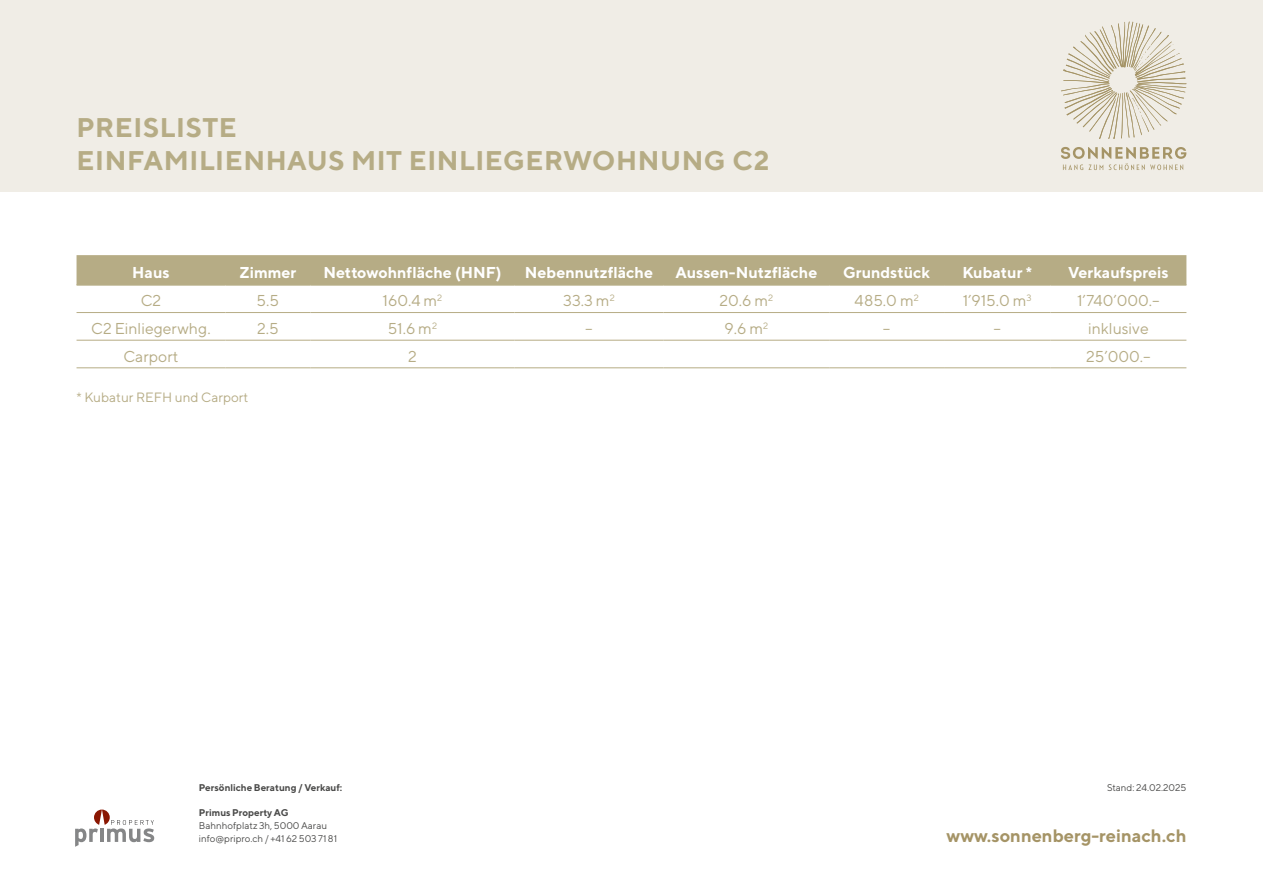
<style>
.page{position:relative;width:1263px;height:893px;background:#fff}
.page>*{position:absolute;margin:0;border:0;box-sizing:border-box;transform-origin:0 0}
.t1{font:700 27px/33px "TT Norms";letter-spacing:.02em;color:#b6ac85}
.t2{font:700 18px "TT Norms";color:#a59466}
.t3{font:15.75px "TT Norms";color:#b6ac85}
.t4{font:700 15.75px "TT Norms";color:#fff}
.t5{font:13.5px "TT Norms";color:#b6ac85}
.t6{font:9.75px/12.8px "TT Norms";color:#4a4a49}
.t7{font:700 9.75px "TT Norms";color:#4a4a49}
</style>
<div class="page">
<div style="left:0;top:0;width:1263px;height:191px;background:#f0ede6"></div>
<svg style="left:1061px;top:147px;width:125px;height:23px"></svg>
<svg style="left:1061px;top:21px;width:125px;height:118px"></svg>
<svg style="left:75px;top:809px;width:79px;height:38px"></svg>
<div style="left:77px;top:255px;width:1109px;height:29px;background:#b6ac85"></div>
<hr style="left:77px;top:284px;width:148px;height:2px;background:#b6ac85">
<hr style="left:225px;top:284px;width:85px;height:2px;background:#b6ac85">
<hr style="left:310px;top:284px;width:204px;height:2px;background:#b6ac85">
<hr style="left:514px;top:284px;width:149px;height:2px;background:#b6ac85">
<hr style="left:663px;top:284px;width:166px;height:2px;background:#b6ac85">
<hr style="left:829px;top:284px;width:115px;height:2px;background:#b6ac85">
<hr style="left:944px;top:284px;width:106px;height:2px;background:#b6ac85">
<hr style="left:1050px;top:284px;width:136px;height:2px;background:#b6ac85">
<hr style="left:77px;top:312px;width:148px;height:1px;background:#b6ac85">
<hr style="left:225px;top:312px;width:85px;height:1px;background:#b6ac85">
<hr style="left:310px;top:312px;width:204px;height:1px;background:#b6ac85">
<hr style="left:514px;top:312px;width:149px;height:1px;background:#b6ac85">
<hr style="left:663px;top:312px;width:166px;height:1px;background:#b6ac85">
<hr style="left:829px;top:312px;width:115px;height:1px;background:#b6ac85">
<hr style="left:944px;top:312px;width:106px;height:1px;background:#b6ac85">
<hr style="left:1050px;top:312px;width:136px;height:1px;background:#b6ac85">
<hr style="left:77px;top:340px;width:148px;height:1px;background:#b6ac85">
<hr style="left:225px;top:340px;width:85px;height:1px;background:#b6ac85">
<hr style="left:310px;top:340px;width:204px;height:1px;background:#b6ac85">
<hr style="left:514px;top:340px;width:149px;height:1px;background:#b6ac85">
<hr style="left:663px;top:340px;width:166px;height:1px;background:#b6ac85">
<hr style="left:829px;top:340px;width:115px;height:1px;background:#b6ac85">
<hr style="left:944px;top:340px;width:106px;height:1px;background:#b6ac85">
<hr style="left:1050px;top:340px;width:136px;height:1px;background:#b6ac85">
<hr style="left:77px;top:367px;width:148px;height:1px;background:#b6ac85">
<hr style="left:225px;top:367px;width:85px;height:1px;background:#b6ac85">
<hr style="left:310px;top:367px;width:204px;height:1px;background:#b6ac85">
<hr style="left:514px;top:367px;width:149px;height:1px;background:#b6ac85">
<hr style="left:663px;top:367px;width:166px;height:1px;background:#b6ac85">
<hr style="left:829px;top:367px;width:115px;height:1px;background:#b6ac85">
<hr style="left:944px;top:367px;width:106px;height:1px;background:#b6ac85">
<hr style="left:1050px;top:367px;width:136px;height:1px;background:#b6ac85">
<h1 class="t1" style="left:77px;top:110px;width:694px">PREISLISTE<br>EINFAMILIENHAUS MIT EINLIEGERWOHNUNG C2</h1>
<p class="t4" style="left:132px;top:262px;width:39px">Haus</p>
<p class="t4" style="left:239px;top:262px;width:58px">Zimmer</p>
<p class="t4" style="left:323px;top:262px;width:180px">Nettowohnfläche (HNF)</p>
<p class="t4" style="left:525px;top:262px;width:130px">Nebennutzfläche</p>
<p class="t4" style="left:675px;top:262px;width:143px">Aussen-Nutzfläche</p>
<p class="t4" style="left:843px;top:262px;width:89px">Grundstück</p>
<p class="t4" style="left:962px;top:262px;width:71px">Kubatur *</p>
<p class="t4" style="left:1068px;top:262px;width:102px">Verkaufspreis</p>
<p class="t3" style="left:141px;top:291px;width:22px">C2</p>
<p class="t3" style="left:257px;top:291px;width:24px">5.5</p>
<p class="t3" style="left:383px;top:291px;width:61px">160.4 m<sup>2</sup></p>
<p class="t3" style="left:563px;top:291px;width:53px">33.3 m<sup>2</sup></p>
<p class="t3" style="left:719px;top:291px;width:55px">20.6 m<sup>2</sup></p>
<p class="t3" style="left:854px;top:291px;width:66px">485.0 m<sup>2</sup></p>
<p class="t3" style="left:963px;top:291px;width:71px">1’915.0 m<sup>3</sup></p>
<p class="t3" style="left:1077px;top:291px;width:84px">1’740’000.–</p>
<p class="t3" style="left:91px;top:319px;width:121px">C2 Einliegerwhg.</p>
<p class="t3" style="left:257px;top:319px;width:23px">2.5</p>
<p class="t3" style="left:388px;top:319px;width:51px">51.6 m<sup>2</sup></p>
<p class="t3" style="left:585px;top:319px;width:9px">–</p>
<p class="t3" style="left:724px;top:319px;width:45px">9.6 m<sup>2</sup></p>
<p class="t3" style="left:883px;top:319px;width:9px">–</p>
<p class="t3" style="left:993px;top:319px;width:9px">–</p>
<p class="t3" style="left:1088px;top:319px;width:62px">inklusive</p>
<p class="t3" style="left:123px;top:346px;width:57px">Carport</p>
<p class="t3" style="left:408px;top:346px;width:10px">2</p>
<p class="t3" style="left:1086px;top:346px;width:66px">25’000.–</p>
<p class="t5" style="left:77px;top:389px;width:173px">* Kubatur REFH und Carport</p>
<p class="t7" style="left:199px;top:781px;width:145px">Persönliche Beratung / Verkauf:</p>
<p class="t7" style="left:199px;top:807px;width:91px">Primus Property AG</p>
<p class="t6" style="left:199px;top:819px;width:140px">Bahnhofplatz 3h, 5000 Aarau info@pripro.ch / +41 62 503 71 81</p>
<p class="t2" style="left:946px;top:824px;width:242px">www.sonnenberg-reinach.ch</p>
<p class="t6" style="left:1107px;top:781px;width:81px">Stand: 24.02.2025</p>
</div>
